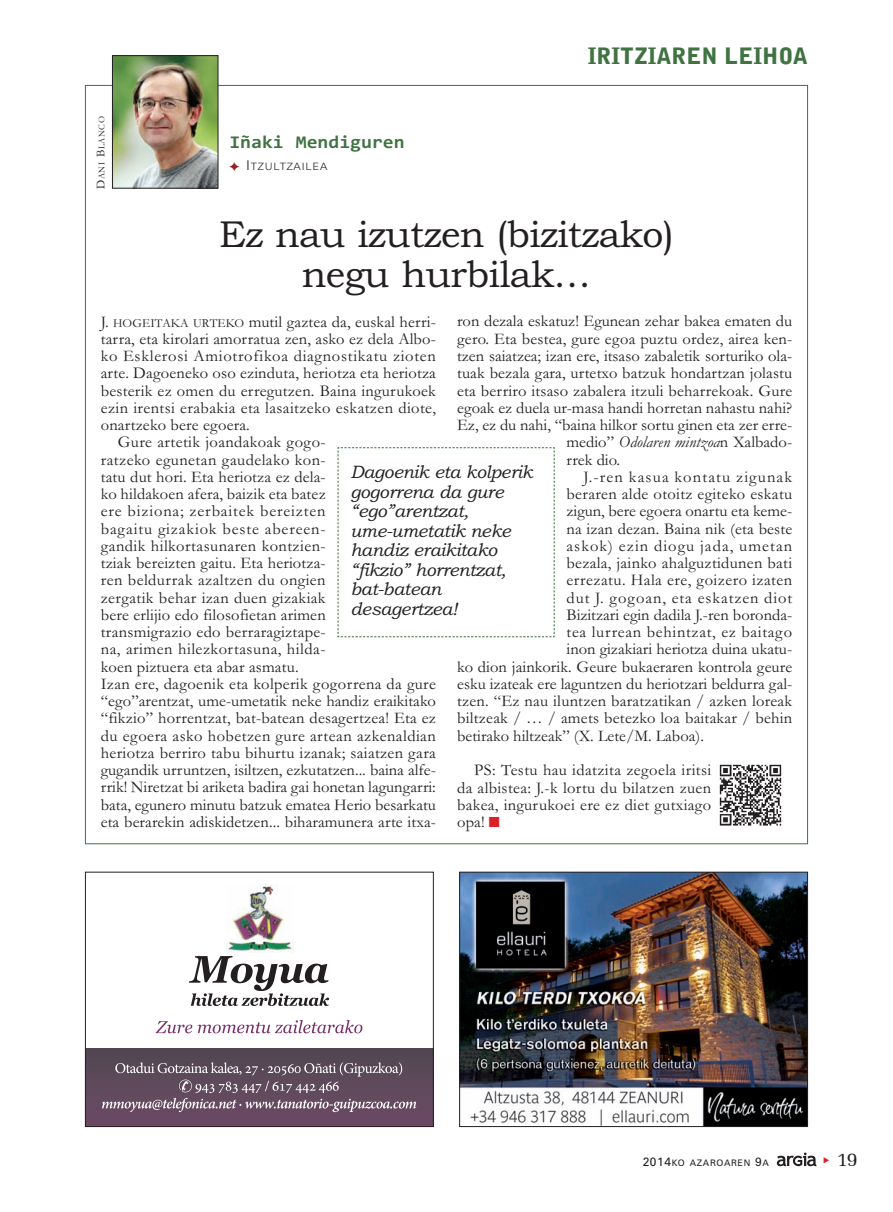
<style>
.page{position:relative;width:893px;height:1212px;background:#fff}
.page>*{position:absolute;margin:0;border:0;box-sizing:border-box;transform-origin:0 0}
.t1{font:37.5px/40.5px "Bookman Old Style";letter-spacing:-.02em;color:#231f20;text-align:center}
.t2{font:900 22.5px "Bell Gothic Std";color:#407242}
.t3{font:19.5px "Memoir";color:#231f20}
.t4{font:italic 18px/19.5px "Bookman Old Style";letter-spacing:-.02em;color:#231f20}
.t5{font:700 18px "Consolas";color:#407242;scale:1.1 1}
.t6{font:16.5px/17.2px "Garamond";letter-spacing:.01em;color:#231f20;text-align:justify}
.t7{font:16.5px "Garamond";letter-spacing:.03em;color:#231f20}
.t8{font:16.5px "Garamond";letter-spacing:.055em;color:#231f20}
.t9{font:16.5px "Garamond";letter-spacing:.045em;color:#231f20}
.t10{font:16.5px "Garamond";letter-spacing:.04em;color:#231f20}
.t11{font:16.5px "Garamond";letter-spacing:.065em;color:#231f20}
.t12{font:16.5px "Garamond";letter-spacing:.07em;color:#231f20}
.t13{font:300 10.2px "Zurich BT";letter-spacing:.075em;color:#231f20;scale:1.1 1}
.t14{font:9px "Zurich BT";letter-spacing:.075em;color:#231f20}
.t15{font:9px "Garamond";letter-spacing:.06em;color:#231f20}
.s1{font-size:12px}
.s2{color:#981e21}
.s3{font-size:13.5px}
.s4{font-style:italic}
.s5{color:#da2128}
.s6{font-size:12.3px}
</style>
<div class="page">
<svg style="left:777px;top:1152px;width:39px;height:14px"></svg>
<img style="left:114px;top:57px;width:102px;height:130px">
<div style="left:112px;top:55px;width:106px;height:134px;border:1px solid #231f20"></div>
<svg style="left:337px;top:447px;width:218px;height:190px"></svg>
<img style="left:719px;top:764px;width:63px;height:62px">
<div style="left:85px;top:1048px;width:348px;height:78px;background:linear-gradient(to right,#5f485c,#5f485c)"></div>
<svg style="left:189px;top:956px;width:140px;height:50px"></svg>
<img style="left:226px;top:884px;width:68px;height:68px">
<svg style="left:156px;top:1021px;width:36px;height:12px"></svg>
<svg style="left:198px;top:1020px;width:164px;height:13px"></svg>
<svg style="left:102px;top:1062px;width:314px;height:50px"></svg>
<div style="left:85px;top:872px;width:349px;height:255px;border:1px solid #231f20"></div>
<img style="left:461px;top:874px;width:345px;height:251px">
<div style="left:459px;top:872px;width:349px;height:255px;border:1px solid #231f20"></div>
<p class="t15" style="left:99px;top:189px;width:74px;rotate:-90deg"><span class="s1">D</span>ANI <span class="s1">B</span>LANCO</p>
<p class="t5" style="left:229px;top:135px;width:161px">Iñaki Mendiguren</p>
<p class="t13" style="left:229px;top:163px;width:91px"><span class="s2">✦</span> <span class="s3">I</span>TZULTZAILEA</p>
<h2 class="t2" style="left:588px;top:47px;width:222px">IRITZIAREN LEIHOA</h2>
<h1 class="t1" style="left:219px;top:217px;width:456px">Ez nau izutzen (bizitzako) negu hurbilak…</h1>
<p class="t6" style="left:457px;top:315px;width:337px">ron dezala eskatuz! Egunean zehar bakea ematen du</p>
<p class="t6" style="left:457px;top:332px;width:337px">gero. Eta bestea, gure egoa puztu ordez, airea ken-</p>
<p class="t6" style="left:457px;top:349px;width:337px">tzen saiatzea; izan ere, itsaso zabaletik sorturiko ola-</p>
<p class="t6" style="left:457px;top:366px;width:337px">tuak bezala gara, urtetxo batzuk hondartzan jolastu</p>
<p class="t6" style="left:457px;top:384px;width:337px">eta berriro itsaso zabalera itzuli beharrekoak. Gure</p>
<p class="t6" style="left:457px;top:401px;width:337px">egoak ez duela ur-masa handi horretan nahastu nahi?</p>
<p class="t6" style="left:457px;top:418px;width:337px">Ez, ez du nahi, “baina hilkor sortu ginen eta zer erre-</p>
<p class="t6" style="left:566px;top:435px;width:227px">medio” <span class="s4">Odolaren mintzoa</span>n Xalbado-</p>
<p class="t6" style="left:566px;top:453px;width:55px">rrek dio.</p>
<p class="t12" style="left:584px;top:471px;width:210px">J.-ren kasua kontatu zigunak</p>
<p class="t6" style="left:566px;top:487px;width:227px">beraren alde otoitz egiteko eskatu</p>
<p class="t6" style="left:566px;top:504px;width:227px">zigun, bere egoera onartu eta keme-</p>
<p class="t6" style="left:566px;top:522px;width:227px">na izan dezan. Baina nik (eta beste</p>
<p class="t11" style="left:566px;top:540px;width:227px">askok) ezin diogu jada, umetan</p>
<p class="t6" style="left:566px;top:556px;width:227px">bezala, jainko ahalguztidunen bati</p>
<p class="t7" style="left:566px;top:574px;width:227px">errezatu. Hala ere, goizero izaten</p>
<p class="t8" style="left:566px;top:592px;width:227px">dut J. gogoan, eta eskatzen diot</p>
<p class="t6" style="left:566px;top:608px;width:227px">Bizitzari egin dadila J.-ren boronda-</p>
<p class="t10" style="left:566px;top:626px;width:227px">tea lurrean behintzat, ez baitago</p>
<p class="t6" style="left:566px;top:642px;width:227px">inon gizakiari heriotza duina ukatu-</p>
<p class="t6" style="left:457px;top:660px;width:337px">ko dion jainkorik. Geure bukaeraren kontrola geure</p>
<p class="t6" style="left:457px;top:677px;width:337px">esku izateak ere laguntzen du heriotzari beldurra gal-</p>
<p class="t6" style="left:457px;top:694px;width:337px">tzen. “Ez nau iluntzen baratzatikan / azken loreak</p>
<p class="t6" style="left:457px;top:711px;width:337px">biltzeak / … / amets betezko loa baitakar / behin</p>
<p class="t6" style="left:457px;top:729px;width:248px">betirako hiltzeak” (X. Lete/M. Laboa).</p>
<p class="t6" style="left:457px;top:763px;width:256px;text-indent:17px">PS: Testu hau idatzita zegoela iritsi da albistea: J.-k lortu du bilatzen zuen bakea, ingurukoei ere ez diet gutxiago opa! <span class="s5">■</span></p>
<p class="t6" style="left:101px;top:315px;width:337px">J. <span class="s6">HOGEITAKA URTEKO</span> mutil gaztea da, euskal herri-</p>
<p class="t6" style="left:101px;top:332px;width:337px">tarra, eta kirolari amorratua zen, asko ez dela Albo-</p>
<p class="t9" style="left:101px;top:350px;width:337px">ko Esklerosi Amiotrofikoa diagnostikatu zioten</p>
<p class="t6" style="left:101px;top:366px;width:337px">arte. Dagoeneko oso ezinduta, heriotza eta heriotza</p>
<p class="t6" style="left:101px;top:384px;width:337px">besterik ez omen du erregutzen. Baina ingurukoek</p>
<p class="t6" style="left:101px;top:401px;width:337px">ezin irentsi erabakia eta lasaitzeko eskatzen diote,</p>
<p class="t6" style="left:101px;top:418px;width:151px">onartzeko bere egoera.</p>
<p class="t6" style="left:118px;top:435px;width:209px">Gure artetik joandakoak gogo-</p>
<p class="t6" style="left:101px;top:453px;width:226px">ratzeko egunetan gaudelako kon-</p>
<p class="t6" style="left:101px;top:470px;width:226px">tatu dut hori. Eta heriotza ez dela-</p>
<p class="t6" style="left:101px;top:487px;width:226px">ko hildakoen afera, baizik eta batez</p>
<p class="t8" style="left:101px;top:505px;width:226px">ere biziona; zerbaitek bereizten</p>
<p class="t8" style="left:101px;top:523px;width:226px">bagaitu gizakiok beste abereen-</p>
<p class="t6" style="left:101px;top:539px;width:226px">gandik hilkortasunaren kontzien-</p>
<p class="t6" style="left:101px;top:556px;width:226px">tziak bereizten gaitu. Eta heriotza-</p>
<p class="t6" style="left:101px;top:573px;width:226px">ren beldurrak azaltzen du ongien</p>
<p class="t6" style="left:101px;top:591px;width:226px">zergatik behar izan duen gizakiak</p>
<p class="t6" style="left:101px;top:608px;width:226px">bere erlijio edo filosofietan arimen</p>
<p class="t6" style="left:101px;top:625px;width:226px">transmigrazio edo berraragiztape-</p>
<p class="t7" style="left:101px;top:643px;width:226px">na, arimen hilezkortasuna, hilda-</p>
<p class="t6" style="left:101px;top:660px;width:199px">koen piztuera eta abar asmatu.</p>
<p class="t6" style="left:101px;top:677px;width:337px">Izan ere, dagoenik eta kolperik gogorrena da gure</p>
<p class="t6" style="left:101px;top:694px;width:337px">“ego”arentzat, ume-umetatik neke handiz eraikitako</p>
<p class="t6" style="left:101px;top:711px;width:337px">“fikzio” horrentzat, bat-batean desagertzea! Eta ez</p>
<p class="t7" style="left:101px;top:730px;width:337px">du egoera asko hobetzen gure artean azkenaldian</p>
<p class="t6" style="left:101px;top:746px;width:337px">heriotza berriro tabu bihurtu izanak; saiatzen gara</p>
<p class="t6" style="left:101px;top:763px;width:337px">gugandik urruntzen, isiltzen, ezkutatzen... baina alfe-</p>
<p class="t6" style="left:101px;top:780px;width:337px">rrik! Niretzat bi ariketa badira gai honetan lagungarri:</p>
<p class="t6" style="left:101px;top:798px;width:337px">bata, egunero minutu batzuk ematea Herio besarkatu</p>
<p class="t6" style="left:101px;top:815px;width:337px">eta berarekin adiskidetzen... biharamunera arte itxa-</p>
<p class="t4" style="left:350px;top:464px;width:184px">Dagoenik eta kolperik gogorrena da gure “ego”arentzat, ume-umetatik neke handiz eraikitako “fikzio” horrentzat, bat-batean desagertzea!</p>
<p class="t14" style="left:643px;top:1160px;width:128px"><span class="s1">2014</span>KO AZAROAREN <span class="s1">9</span>A</p>
<p class="t3" style="left:837px;top:1147px;width:22px">19</p>
</div>
